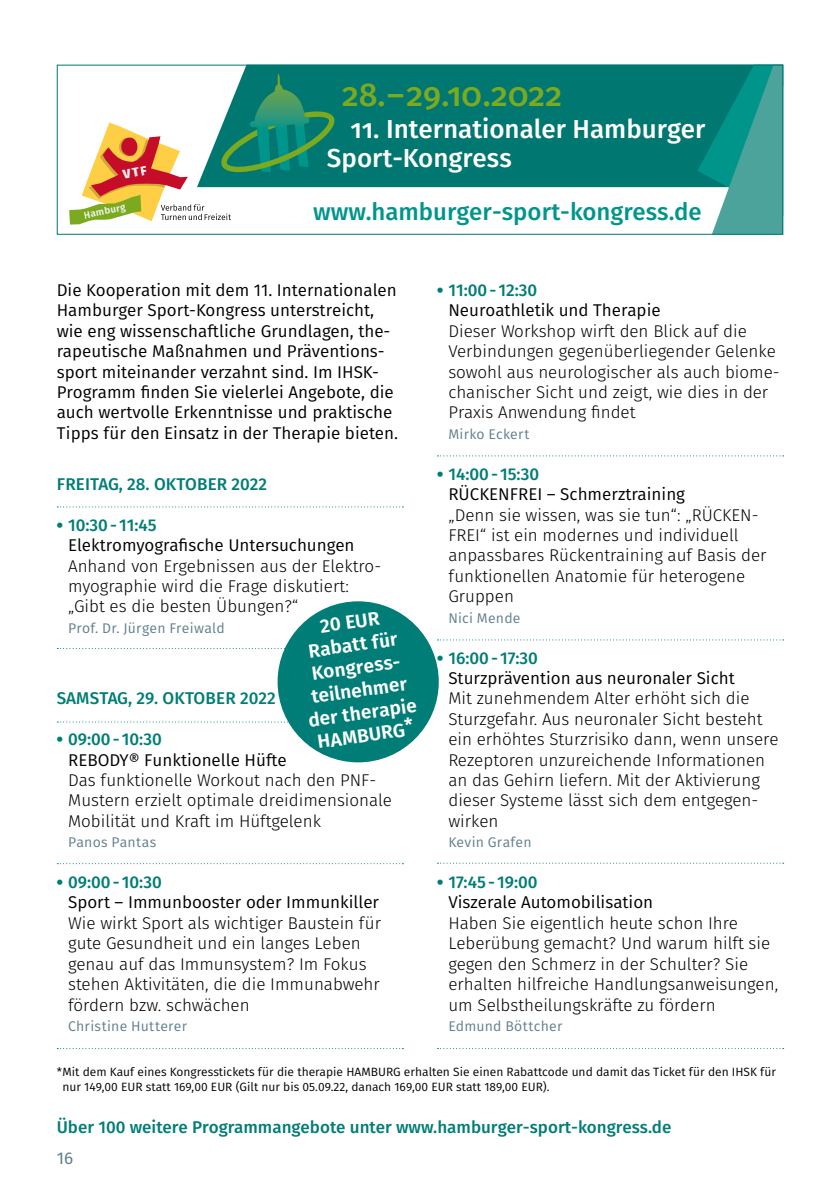
<style>
.page{position:relative;width:840px;height:1191px;background:#fff}
.page>*{position:absolute;margin:0;border:0;box-sizing:border-box;transform-origin:0 0}
.t1{font:500 33px "Fira Sans";color:#7baa20}
.t2{font:500 26px/29px "Fira Sans";color:#fff}
.t3{font:500 24px "Fira Sans";color:#00958b}
.t4{font:600 19px/22.8px "Fira Sans";color:#fff;text-align:center}
.t5{font:300 17px/20.4px "Fira Sans";color:#000}
.t6{font:17px/20.4px "Fira Sans";color:#000}
.t7{font:500 17px "Fira Sans";color:#007d77}
.t8{font:17px "Fira Sans";color:#627f8d}
.t9{font:14px "Fira Sans";letter-spacing:.02em;color:#627f8d}
.t10{font:12px/14.4px "Fira Sans";color:#000}
.t11{font:600 9.8px "Fira Sans";color:#f1f3ed}
.s1{font-weight:800;color:#007d77}
.s2{font-weight:500;color:#007d77}
</style>
<div class="page">
<svg style="left:57px;top:648px;width:225px;height:1px"></svg>
<svg style="left:437px;top:639px;width:346px;height:1px"></svg>
<svg style="left:437px;top:862px;width:346px;height:1px"></svg>
<svg style="left:437px;top:1048px;width:346px;height:1px"></svg>
<svg style="left:57px;top:506px;width:346px;height:1px"></svg>
<svg style="left:437px;top:455px;width:346px;height:1px"></svg>
<svg style="left:57px;top:863px;width:346px;height:1px"></svg>
<svg style="left:57px;top:721px;width:231px;height:1px"></svg>
<svg style="left:57px;top:1048px;width:346px;height:1px"></svg>
<div style="left:277px;top:601px;width:161px;height:161px;background:#007d77;border-radius:50%"></div>
<div style="left:243px;top:67px;width:454px;height:120px;background:#007770"></div>
<svg style="left:697px;top:67px;width:83px;height:166px;background:#359c95"></svg>
<div style="left:57px;top:65px;width:725px;height:170px;border:1px solid #007770"></div>
<hr style="left:839px;top:221px;width:1px;height:576px;background:#008bd0">
<hr style="left:839px;top:419px;width:1px;height:535px;background:#aeb6bb">
<svg style="left:69px;top:73px;width:265px;height:151px"></svg>
<p class="t11" style="left:82px;top:208px;width:44px;rotate:-11deg">Hamburg</p>
<h1 class="t1" style="left:342px;top:72px;width:221px">28.–29.10.2022</h1>
<h2 class="t2" style="left:327px;top:114px;width:380px;text-indent:24px">11. Internationaler Hamburger<br>Sport-Kongress</h2>
<h3 class="t3" style="left:313px;top:195px;width:389px">www.hamburger-sport-kongress.de</h3>
<p class="t6" style="left:57px;top:280px;width:343px">Die Kooperation mit dem 11. Internationalen Hamburger Sport-Kongress unterstreicht, wie eng wissenschaftliche Grundlagen, the&shy;rapeutische Maßnahmen und Präventions&shy;sport miteinander verzahnt sind. Im IHSK-Programm finden Sie vielerlei Angebote, die auch wertvolle Erkenntnisse und praktische Tipps für den Einsatz in der Therapie bieten.</p>
<p class="t7" style="left:57px;top:470px;width:212px">FREITAG, 28. OKTOBER 2022</p>
<p class="t6" style="left:68px;top:514px;width:288px;text-indent:-11px"><span class="s1">•</span> <span class="s2">10:30- 11:45<br></span>Elektromyografische Untersuchungen</p>
<p class="t5" style="left:68px;top:555px;width:314px">Anhand von Ergebnissen aus der Elektro&shy;myographie wird die Frage diskutiert: „Gibt es die besten Übungen?“</p>
<p class="t9" style="left:68px;top:618px;width:158px">Prof. Dr. Jürgen Freiwald</p>
<p class="t4" style="left:294px;top:617px;width:111px;rotate:-8deg">20 EUR<br>Rabatt für<br>Kongress&shy;teilnehmer der therapie<br>HAMBURG*</p>
<p class="t7" style="left:57px;top:684px;width:220px">SAMSTAG, 29. OKTOBER 2022</p>
<p class="t6" style="left:68px;top:729px;width:220px;text-indent:-11px"><span class="s1">•</span> <span class="s2">09:00- 10:30<br></span>REBODY® Funktionelle Hüfte</p>
<p class="t5" style="left:68px;top:770px;width:325px">Das funktionelle Workout nach den PNF-<br>Mustern erzielt optimale dreidimensionale<br>Mobilität und Kraft im Hüftgelenk</p>
<p class="t9" style="left:68px;top:832px;width:90px">Panos Pantas</p>
<p class="t6" style="left:68px;top:872px;width:312px;text-indent:-11px"><span class="s1">•</span> <span class="s2">09:00- 10:30<br></span>Sport – Immunbooster oder Immunkiller</p>
<p class="t5" style="left:68px;top:912px;width:314px">Wie wirkt Sport als wichtiger Baustein für gute Gesundheit und ein langes Leben genau auf das Immunsystem? Im Fokus stehen Aktivitäten, die die Immunabwehr fördern bzw. schwächen</p>
<p class="t9" style="left:68px;top:1016px;width:120px">Christine Hutterer</p>
<p class="t6" style="left:448px;top:280px;width:214px;text-indent:-11px"><span class="s1">•</span> <span class="s2">11:00- 12:30<br></span>Neuroathletik und Therapie</p>
<p class="t5" style="left:448px;top:321px;width:333px">Dieser Workshop wirft den Blick auf die Verbindungen gegenüberliegender Gelenke sowohl aus neurologischer als auch biome&shy;chanischer Sicht und zeigt, wie dies in der Praxis Anwendung findet</p>
<p class="t9" style="left:448px;top:424px;width:82px">Mirko Eckert</p>
<p class="t6" style="left:448px;top:463px;width:238px;text-indent:-11px"><span class="s1">•</span> <span class="s2">14:00- 15:30<br></span>RÜCKENFREI – Schmerztraining</p>
<p class="t5" style="left:448px;top:504px;width:319px">„Denn sie wissen, was sie tun“: „RÜCKEN-FREI“ ist ein modernes und individuell anpassbares Rückentraining auf Basis der funktionellen Anatomie für heterogene Gruppen</p>
<p class="t9" style="left:448px;top:608px;width:74px">Nici Mende</p>
<p class="t6" style="left:448px;top:647px;width:288px;text-indent:-11px"><span class="s1">•</span> <span class="s2">16:00- 17:30<br></span>Sturzprävention aus neuronaler Sicht</p>
<p class="t5" style="left:448px;top:688px;width:331px">Mit zunehmendem Alter erhöht sich die Sturzgefahr. Aus neuronaler Sicht besteht ein erhöhtes Sturzrisiko dann, wenn unsere Rezeptoren unzureichende Informationen an das Gehirn liefern. Mit der Aktivierung dieser Systeme lässt sich dem entgegen&shy;wirken</p>
<p class="t9" style="left:448px;top:832px;width:85px">Kevin Grafen</p>
<p class="t6" style="left:448px;top:872px;width:206px;text-indent:-11px"><span class="s1">•</span> <span class="s2">17:45- 19:00<br></span>Viszerale Automobilisation</p>
<p class="t5" style="left:448px;top:912px;width:331px">Haben Sie eigentlich heute schon Ihre Leberübung gemacht? Und warum hilft sie gegen den Schmerz in der Schulter? Sie erhalten hilfreiche Handlungsanweisungen, um Selbstheilungskräfte zu fördern</p>
<p class="t9" style="left:448px;top:1016px;width:115px">Edmund Böttcher</p>
<p class="t10" style="left:62px;top:1065px;width:714px;text-indent:-6px">*Mit dem Kauf eines Kongresstickets für die therapie HAMBURG erhalten Sie einen Rabattcode und damit das Ticket für den IHSK für nur 149,00 EUR statt 169,00 EUR (Gilt nur bis 05.09.22, danach 169,00 EUR statt 189,00 EUR).</p>
<p class="t7" style="left:57px;top:1113px;width:616px">Über 100 weitere Programmangebote unter www.hamburger-sport-kongress.de</p>
<p class="t8" style="left:57px;top:1145px;width:18px">16</p>
</div>
